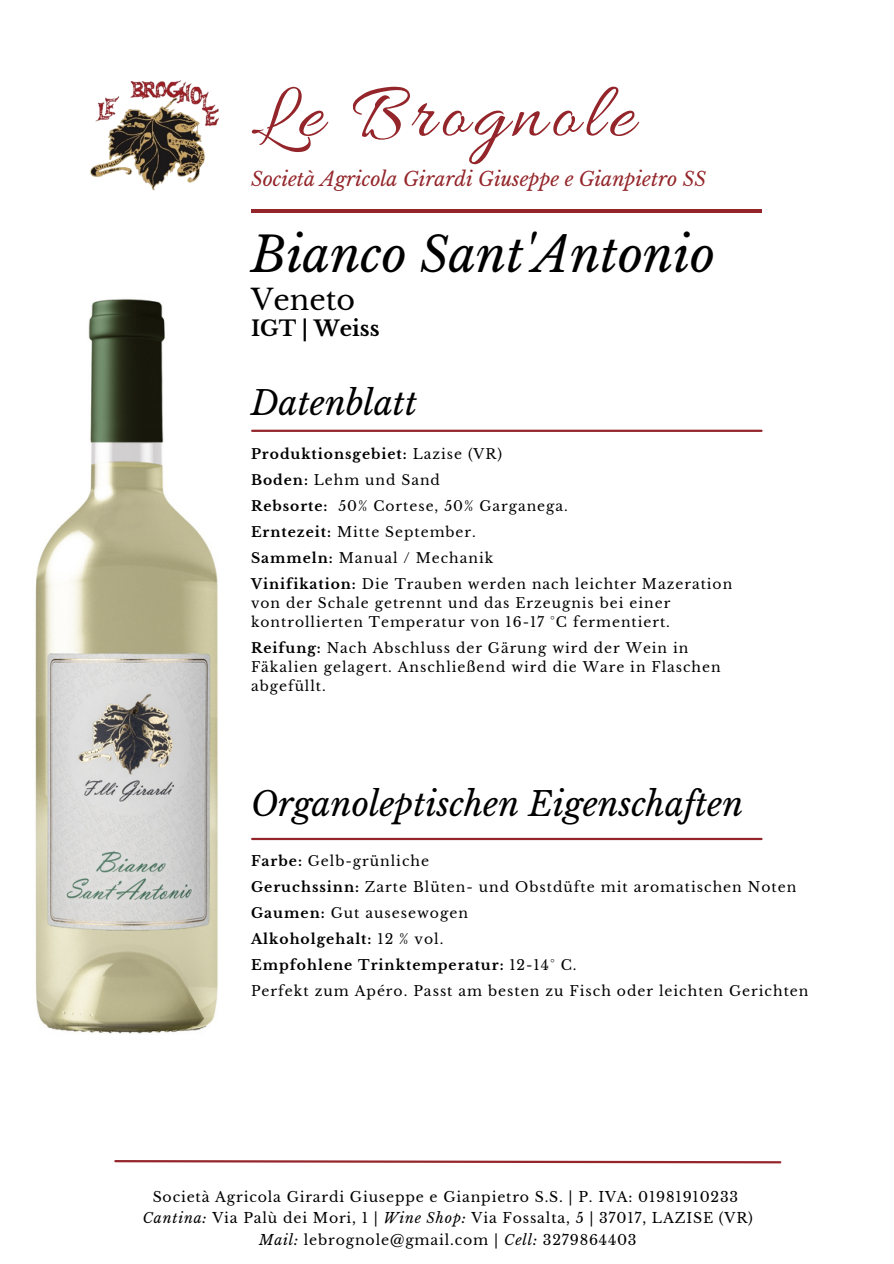
<style>
.page{position:relative;width:894px;height:1264px;background:#fff}
.page>*{position:absolute;margin:0;border:0;box-sizing:border-box;transform-origin:0 0}
.t1{font:79.65px "Allura";letter-spacing:.07em;color:#94262b}
.t2{font:italic 48px "Libre Baskerville";color:#000}
.t3{font:italic 33.15px "Libre Baskerville";color:#000}
.t4{font:28.5px "Libre Baskerville";color:#000}
.t5{font:700 21.15px "Libre Baskerville";color:#000}
.t6{font:italic 19.5px "Libre Baskerville";color:#94262b}
.t7{font:14.1px/21.5px "Libre Baskerville";letter-spacing:.055em;color:#000;text-align:center}
.t8{font:13.95px/26px "Libre Baskerville";letter-spacing:.07em;color:#000}
.s1{font-weight:700}
.s2{font-style:italic}
</style>
<div class="page">
<hr style="left:251px;top:210px;width:509px;height:3px;background:#94262b">
<img style="left:90px;top:80px;width:129px;height:111px">
<img style="left:35px;top:299px;width:224px;height:735px">
<hr style="left:252px;top:429px;width:509px;height:3px;background:#94262b">
<hr style="left:252px;top:837px;width:509px;height:3px;background:#94262b">
<svg style="left:114px;top:1160px;width:668px;height:4px"></svg>
<h1 class="t1" style="left:251px;top:70px;width:384px">Le Brognole</h1>
<h3 class="t6" style="left:251px;top:167px;width:456px">Società Agricola Girardi Giuseppe e Gianpietro SS</h3>
<h2 class="t2" style="left:251px;top:226px;width:465px">Bianco Sant'Antonio</h2>
<h3 class="t4" style="left:251px;top:282px;width:106px">Veneto</h3>
<h3 class="t5" style="left:251px;top:315px;width:130px">IGT | Weiss</h3>
<h3 class="t3" style="left:251px;top:382px;width:168px">Datenblatt</h3>
<p class="t8" style="left:251px;top:441px;width:482px"><span class="s1">Produktionsgebiet:</span> Lazise (VR)<br><span class="s1">Boden:</span> Lehm und Sand<br><span class="s1">Rebsorte:</span> 50% Cortese, 50% Garganega.<br><span class="s1">Erntezeit:</span> Mitte September.<br><span class="s1">Sammeln:</span> Manual / Mechanik<br><span class="s1">Vinifikation:</span> Die Trauben werden nach leichter Mazeration</p>
<p class="t8" style="left:251px;top:593px;width:420px;line-height:19.2px">von der Schale getrennt und das Erzeugnis bei einer kontrollierten Temperatur von 16-17 °C fermentiert.</p>
<p class="t8" style="left:251px;top:638px;width:471px;line-height:19.2px"><span class="s1">Reifung:</span> Nach Abschluss der Gärung wird der Wein in<br>Fäkalien gelagert. Anschließend wird die Ware in Flaschen abgefüllt.</p>
<h3 class="t3" style="left:251px;top:784px;width:493px">Organoleptischen Eigenschaften</h3>
<p class="t8" style="left:251px;top:848px;width:559px"><span class="s1">Farbe:</span> Gelb-grünliche<br><span class="s1">Geruchssinn:</span> Zarte Blüten- und Obstdüfte mit aromatischen Noten <span class="s1">Gaumen:</span> Gut ausesewogen<br><span class="s1">Alkoholgehalt:</span> 12 % vol.<br><span class="s1">Empfohlene Trinktemperatur:</span> 12-14° C.<br>Perfekt zum Apéro. Passt am besten zu Fisch oder leichten Gerichten</p>
<p class="t7" style="left:143px;top:1186px;width:611px">Società Agricola Girardi Giuseppe e Gianpietro S.S. | P. IVA: 01981910233<br><span class="s2">Cantina:</span> Via Palù dei Mori, 1 | <span class="s2">Wine Shop:</span> Via Fossalta, 5 | 37017, LAZISE (VR)<br><span class="s2">Mail:</span> lebrognole@gmail.com <span class="s2">| Cell:</span> 3279864403</p>
</div>
